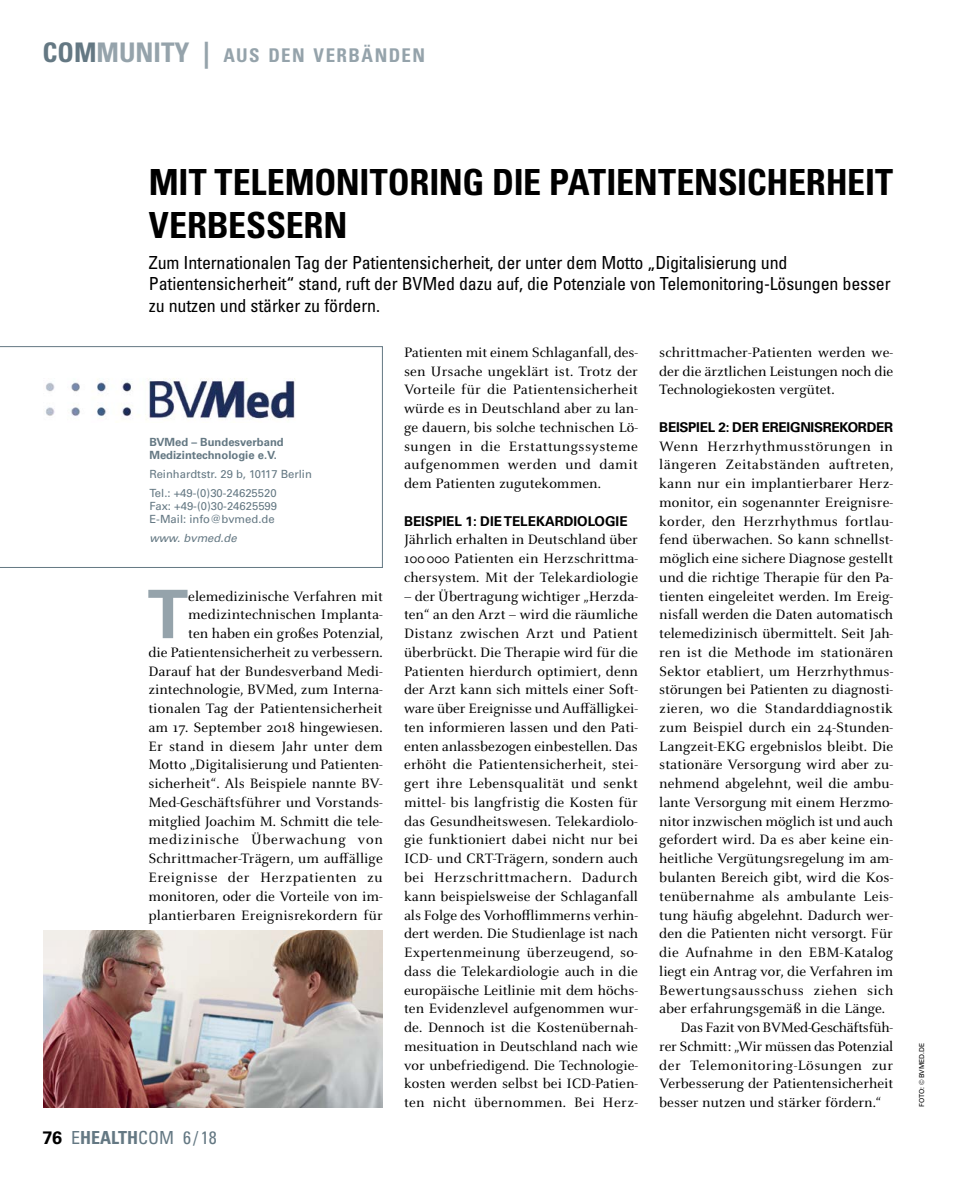
<style>
.page{position:relative;width:957px;height:1191px;background:#fff}
.page>*{position:absolute;margin:0;border:0;box-sizing:border-box;transform-origin:0 0}
.t1{font:700 66.9px "Univers LT Std";color:#95a3ab}
.t2{font:700 condensed 36px/43.2px "Univers LT Std";letter-spacing:-.005em;color:#000}
.t3{font:700 condensed 18.9px "Univers LT Std";letter-spacing:.075em;color:#95a3ab}
.t4{font:condensed 18px/21.6px "Univers LT Std";letter-spacing:-.01em;color:#000}
.t5{font:condensed 18px "Univers LT Std";color:#647883}
.t6{font:15px/18.8px "Celeste OT";letter-spacing:.005em;color:#000;text-align:justify}
.t7{font:15px "Celeste OT";letter-spacing:.03em;color:#000}
.t8{font:15px "Celeste OT";letter-spacing:.035em;color:#000}
.t9{font:15px "Celeste OT";letter-spacing:-.015em;color:#000}
.t10{font:15px "Celeste OT";letter-spacing:-.02em;color:#000}
.t11{font:700 13.5px "Univers LT Std";letter-spacing:-.02em;color:#000}
.t12{font:700 13.5px "Univers LT Std";color:#000}
.t13{font:11.25px/19.2px "Univers LT Std";color:#647883}
.t14{font:700 11.25px/12.8px "Univers LT Std";color:#647883}
.t15{font:italic 11.25px "Univers LT Std";color:#647883}
.t16{font:6.75px "Univers LT Std";color:#000}
.s1{font-size:27px;color:#647883}
.s2{font-size:27px}
.s3{font-weight:700;font-stretch:normal;color:#000}
.s4{font-weight:700}
</style>
<div class="page">
<svg style="left:0;top:346px;width:383px;height:222px"></svg>
<img style="left:44px;top:368px;width:293px;height:54px">
<img style="left:43px;top:930px;width:339px;height:177px">
<p class="t3" style="left:43px;top:44px;width:384px"><span class="s1">COM</span><span class="s2">MUNITY |</span> AUS DEN VERBÄNDEN</p>
<h2 class="t2" style="left:149px;top:161px;width:746px">MIT TELEMONITORING DIE PATIENTENSICHERHEIT<br>VERBESSERN</h2>
<p class="t4" style="left:149px;top:251px;width:743px">Zum Internationalen Tag der Patientensicherheit, der unter dem Motto „Digitalisierung und<br>Patientensicherheit“ stand, ruft der BVMed dazu auf, die Potenziale von Telemonitoring-Lösungen besser zu nutzen und stärker zu fördern.</p>
<p class="t6" style="left:404px;top:343px;width:235px">Patienten mit einem Schlaganfall, des&shy;sen Ursache ungeklärt ist. Trotz der Vorteile für die Patientensicherheit würde es in Deutschland aber zu lan&shy;ge dauern, bis solche technischen Lö&shy;sungen in die Erstattungssysteme aufgenommen werden und damit dem Patienten zugutekommen.</p>
<p class="t12" style="left:404px;top:513px;width:225px">BEISPIEL 1: DIE TELEKARDIOLOGIE</p>
<p class="t6" style="left:404px;top:530px;width:235px">Jährlich erhalten in Deutschland über 100 000 Patienten ein Herzschrittma&shy;chersystem. Mit der Telekardiologie</p>
<p class="t6" style="left:404px;top:586px;width:236px">– der Übertragung wichtiger „Herzda&shy;ten“ an den Arzt – wird die räumliche Distanz zwischen Arzt und Patient überbrückt. Die Therapie wird für die Patienten hierdurch optimiert, denn der Arzt kann sich mittels einer Soft&shy;ware über Ereignisse und Auffälligkei&shy;ten informieren lassen und den Pati&shy;enten anlassbezogen einbestellen. Das erhöht die Patientensicherheit, stei&shy;gert ihre Lebensqualität und senkt mittel- bis langfristig die Kosten für das Gesundheitswesen. Telekardiolo&shy;gie funktioniert dabei nicht nur bei ICD- und CRT-Trägern, sondern auch bei Herzschrittmachern. Dadurch kann beispielsweise der Schlaganfall als Folge des Vorhofflimmerns verhin&shy;dert werden. Die Studienlage ist nach Expertenmeinung überzeugend, so&shy;dass die Telekardiologie auch in die europäische Leitlinie mit dem höchs&shy;ten Evidenzlevel aufgenommen wur&shy;de. Dennoch ist die Kostenübernah&shy;mesituation in Deutschland nach wie vor unbefriedigend. Die Technologie&shy;kosten werden selbst bei ICD-Patien&shy;ten nicht übernommen. Bei Herz-</p>
<p class="t6" style="left:659px;top:343px;width:236px">schrittmacher-Patienten werden we&shy;der die ärztlichen Leistungen noch die Technologiekosten vergütet.</p>
<p class="t11" style="left:659px;top:419px;width:235px">BEISPIEL 2: DER EREIGNISREKORDER</p>
<p class="t7" style="left:659px;top:437px;width:235px">Wenn Herzrhythmusstörungen in</p>
<p class="t7" style="left:659px;top:456px;width:236px">längeren Zeitabständen auftreten,</p>
<p class="t6" style="left:659px;top:474px;width:235px">kann nur ein implantierbarer Herz-</p>
<p class="t6" style="left:659px;top:493px;width:235px">monitor, ein sogenannter Ereignisre-</p>
<p class="t6" style="left:659px;top:511px;width:235px">korder, den Herzrhythmus fortlau-</p>
<p class="t6" style="left:659px;top:530px;width:235px">fend überwachen. So kann schnellst-</p>
<p class="t6" style="left:659px;top:549px;width:235px">möglich eine sichere Diagnose gestellt</p>
<p class="t6" style="left:659px;top:568px;width:235px">und die richtige Therapie für den Pa-</p>
<p class="t6" style="left:659px;top:586px;width:235px">tienten eingeleitet werden. Im Ereig-</p>
<p class="t6" style="left:659px;top:605px;width:235px">nisfall werden die Daten automatisch</p>
<p class="t6" style="left:659px;top:624px;width:235px">telemedizinisch übermittelt. Seit Jah-</p>
<p class="t6" style="left:659px;top:643px;width:235px">ren ist die Methode im stationären</p>
<p class="t6" style="left:659px;top:661px;width:235px">Sektor etabliert, um Herzrhythmus-</p>
<p class="t6" style="left:659px;top:680px;width:235px">störungen bei Patienten zu diagnosti-</p>
<p class="t6" style="left:659px;top:699px;width:235px">zieren, wo die Standarddiagnostik</p>
<p class="t6" style="left:659px;top:718px;width:235px">zum Beispiel durch ein 24-Stunden-</p>
<p class="t6" style="left:659px;top:736px;width:236px">Langzeit-EKG ergebnislos bleibt. Die</p>
<p class="t6" style="left:659px;top:755px;width:235px">stationäre Versorgung wird aber zu-</p>
<p class="t6" style="left:659px;top:774px;width:235px">nehmend abgelehnt, weil die ambu-</p>
<p class="t6" style="left:659px;top:793px;width:235px">lante Versorgung mit einem Herzmo-</p>
<p class="t6" style="left:659px;top:811px;width:235px">nitor inzwischen möglich ist und auch</p>
<p class="t6" style="left:659px;top:830px;width:235px">gefordert wird. Da es aber keine ein-</p>
<p class="t6" style="left:659px;top:849px;width:235px">heitliche Vergütungsregelung im am-</p>
<p class="t6" style="left:659px;top:868px;width:235px">bulanten Bereich gibt, wird die Kos-</p>
<p class="t6" style="left:659px;top:886px;width:235px">tenübernahme als ambulante Leis-</p>
<p class="t6" style="left:659px;top:905px;width:235px">tung häufig abgelehnt. Dadurch wer-</p>
<p class="t6" style="left:659px;top:924px;width:235px">den die Patienten nicht versorgt. Für</p>
<p class="t6" style="left:659px;top:943px;width:235px">die Aufnahme in den EBM-Katalog</p>
<p class="t6" style="left:659px;top:961px;width:235px">liegt ein Antrag vor, die Verfahren im</p>
<p class="t8" style="left:659px;top:981px;width:235px">Bewertungsausschuss ziehen sich</p>
<p class="t6" style="left:659px;top:999px;width:227px">aber erfahrungsgemäß in die Länge.</p>
<p class="t10" style="left:680px;top:1018px;width:214px">Das Fazit von BVMed-Geschäftsfüh-</p>
<p class="t9" style="left:659px;top:1037px;width:236px">rer Schmitt: „Wir müssen das Potenzial</p>
<p class="t8" style="left:659px;top:1056px;width:236px">der Telemonitoring-Lösungen zur</p>
<p class="t6" style="left:659px;top:1074px;width:235px">Verbesserung der Patientensicherheit</p>
<p class="t6" style="left:659px;top:1093px;width:223px">besser nutzen und stärker fördern.“</p>
<p class="t14" style="left:149px;top:436px;width:136px">BVMed – Bundesverband<br>Medizintechnologie e.V.</p>
<p class="t13" style="left:149px;top:465px;width:164px">Reinhardtstr. 29 b, 10117 Berlin<br>Tel.: +49-(0)30-24625520</p>
<p class="t13" style="left:149px;top:500px;width:129px;line-height:12.8px">Fax: +49-(0)30-24625599<br>E-Mail: info@bvmed.de</p>
<p class="t15" style="left:149px;top:531px;width:89px">www. bvmed.de</p>
<h1 class="t1" style="left:147px;top:575px;width:42px">T</h1>
<p class="t6" style="left:148px;top:586px;width:236px;text-align:right">elemedizinische Verfahren mit medizintechnischen Implanta-<br>ten haben ein großes Potenzial,<br>die Patientensicherheit zu verbessern.<br>Darauf hat der Bundesverband Medi&shy;zintechnologie, BVMed, zum Interna&shy;tionalen Tag der Patientensicherheit am 17. September 2018 hingewiesen.<br>Er stand in diesem Jahr unter dem Motto „Digitalisierung und Patienten&shy;sicherheit“. Als Beispiele nannte BV-Med-Geschäftsführer und Vorstands&shy;mitglied Joachim M. Schmitt die tele&shy;medizinische Überwachung von Schrittmacher-Trägern, um auffällige Ereignisse der Herzpatienten zu monitoren, oder die Vorteile von im&shy;plantierbaren Ereignisrekordern für</p>
<p class="t5" style="left:43px;top:1126px;width:176px"><span class="s3">76</span> E<span class="s4">HEALTH</span>COM 6 / 18</p>
<p class="t16" style="left:918px;top:1107px;width:65px;rotate:-90deg">FOTO: © BVMED.DE</p>
</div>
